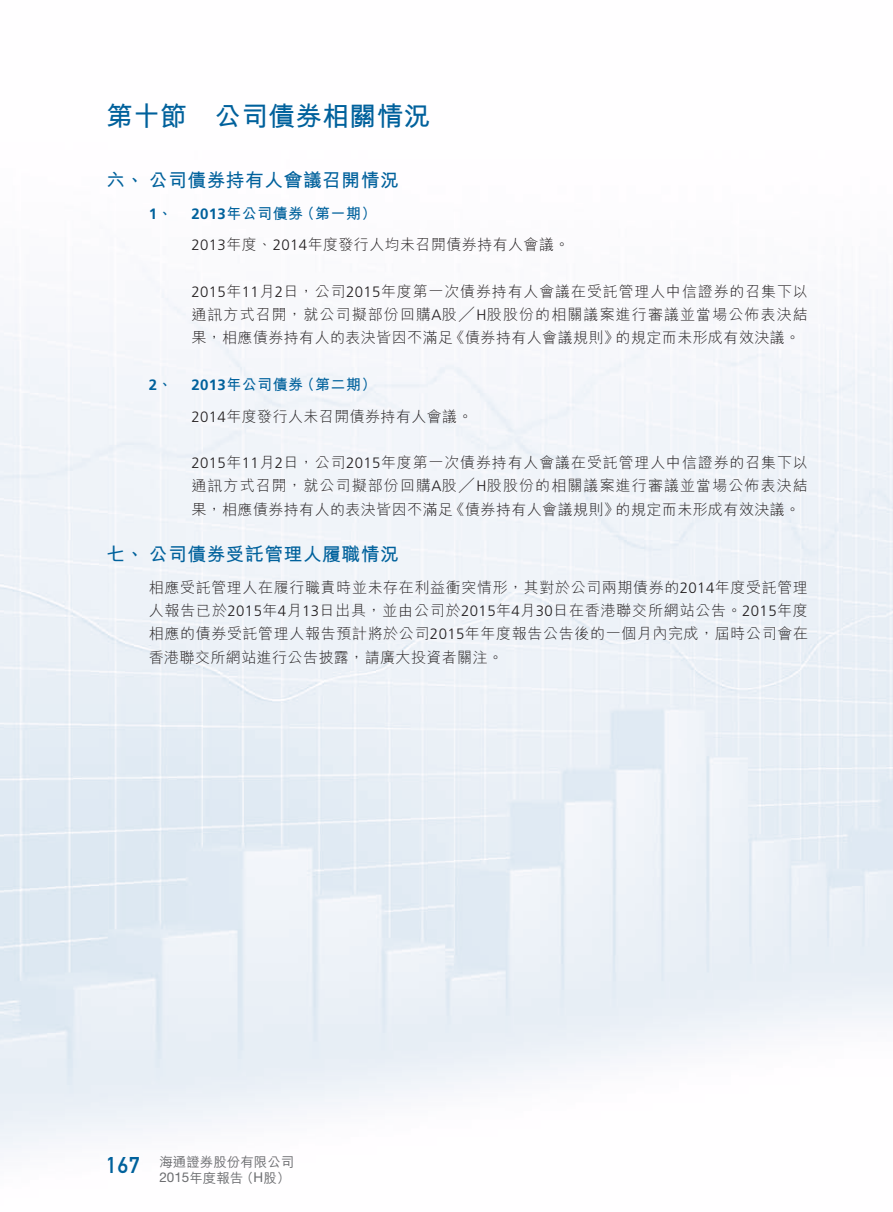
<style>
.page{position:relative;width:893px;height:1212px;background:#fff}
.page>*{position:absolute;margin:0;border:0;box-sizing:border-box;transform-origin:0 0}
.t1{font:700 27px "M Hei HK";color:#00619c}
.t2{font:22.5px "DIN Mittelschrift Std";color:#00619c}
.t3{font:700 18.75px "M Hei HK";letter-spacing:.03em;color:#00619c}
.t4{font:300 15px/23.2px "M Hei HK";letter-spacing:.04em;color:#231f20;text-align:justify}
.t5{font:300 15px "M Hei HK";letter-spacing:.075em;color:#231f20}
.t6{font:700 15px "M Hei HK";letter-spacing:.03em;color:#00619c}
.t7{font:700 15px "Frutiger LT Std";color:#00619c}
.t8{font:500 13.5px "M Hei HK";color:#6c6d70}
.t9{font:13.5px "Helvetica Neue LT Std";color:#6c6d70}
.s1{font-family:"Frutiger LT Std"}
.s2{font-family:"M Hei HK"}
.s3{font-family:"M Hei HK";font-weight:500}
.s4{font-family:"Helvetica Neue LT Std";font-weight:400}
</style>
<div class="page">
<img style="left:0;top:278px;width:893px;height:872px">
<h1 class="t1" style="left:106px;top:97px;width:82px">第十節</h1>
<h1 class="t1" style="left:214px;top:97px;width:217px">公司債券相關情況</h1>
<p class="t3" style="left:106px;top:166px;width:294px">六、公司債券持有人會議召開情況</p>
<p class="t6" style="left:300px;top:202px;width:78px">（第一期(</p>
<p class="t6" style="left:191px;top:202px;width:113px"><span class="s1">2013</span>年公司債券</p>
<p class="t7" style="left:149px;top:205px;width:25px">1<span class="s2">、</span></p>
<p class="t7" style="left:149px;top:376px;width:25px">2<span class="s2">、</span></p>
<p class="t4" style="left:191px;top:233px;width:380px"><span class="s1">2013</span>年度、<span class="s1">2014</span>年度發行人均未召開債券持有人會議。</p>
<p class="t4" style="left:191px;top:279px;width:618px"><span class="s1">2015</span>年<span class="s1">11</span>月 日<span class="s1">2</span> ，公司<span class="s1">2015</span>年度第一次債券持有人會議在受託管理人中信證券的召集下以</p>
<p class="t5" style="left:191px;top:304px;width:618px">通訊方式召開，就公司擬部份回購<span class="s1">A</span>股╱<span class="s1">H</span>股股份的相關議案進行審議並當場公佈表決結</p>
<p class="t4" style="left:616px;top:326px;width:186px">的規定而未形成有效決議。</p>
<p class="t4" style="left:450px;top:326px;width:171px">《債券持有人會議規則》</p>
<p class="t4" style="left:191px;top:326px;width:263px">果，相應債券持有人的表決皆因不滿足</p>
<p class="t6" style="left:300px;top:373px;width:78px">（第二期(</p>
<p class="t6" style="left:191px;top:373px;width:113px"><span class="s1">2013</span>年公司債券</p>
<p class="t4" style="left:191px;top:404px;width:283px"><span class="s1">2014</span>年度發行人未召開債券持有人會議。</p>
<p class="t4" style="left:191px;top:450px;width:618px"><span class="s1">2015</span>年<span class="s1">11</span>月 日<span class="s1">2</span> ，公司<span class="s1">2015</span>年度第一次債券持有人會議在受託管理人中信證券的召集下以</p>
<p class="t5" style="left:191px;top:475px;width:618px">通訊方式召開，就公司擬部份回購<span class="s1">A</span>股╱<span class="s1">H</span>股股份的相關議案進行審議並當場公佈表決結</p>
<p class="t4" style="left:616px;top:497px;width:186px">的規定而未形成有效決議。</p>
<p class="t4" style="left:450px;top:497px;width:171px">《債券持有人會議規則》</p>
<p class="t4" style="left:191px;top:497px;width:263px">果，相應債券持有人的表決皆因不滿足</p>
<p class="t3" style="left:106px;top:541px;width:294px">七、公司債券受託管理人履職情況</p>
<p class="t4" style="left:149px;top:575px;width:661px">相應受託管理人在履行職責時並未存在利益衝突情形，其對於公司兩期債券的<span class="s1">2014</span>年度受託管理人報告已於<span class="s1">2015</span>年 月<span class="s1">4 13</span>日出具，並由公司於<span class="s1">2015</span>年 月<span class="s1">4 30</span>日在香港聯交所網站公告。<span class="s1">2015</span>年度相應的債券受託管理人報告預計將於公司<span class="s1">2015</span>年年度報告公告後的一個月內完成，屆時公司會在香港聯交所網站進行公告披露，請廣大投資者關注。</p>
<h2 class="t2" style="left:106px;top:1152px;width:35px">167</h2>
<p class="t8" style="left:159px;top:1152px;width:136px">海通證券股份有限公司</p>
<p class="t9" style="left:159px;top:1169px;width:86px">2015<span class="s3">年度報告</span></p>
<p class="t8" style="left:240px;top:1168px;width:52px">（<span class="s4">H</span>股(</p>
</div>
